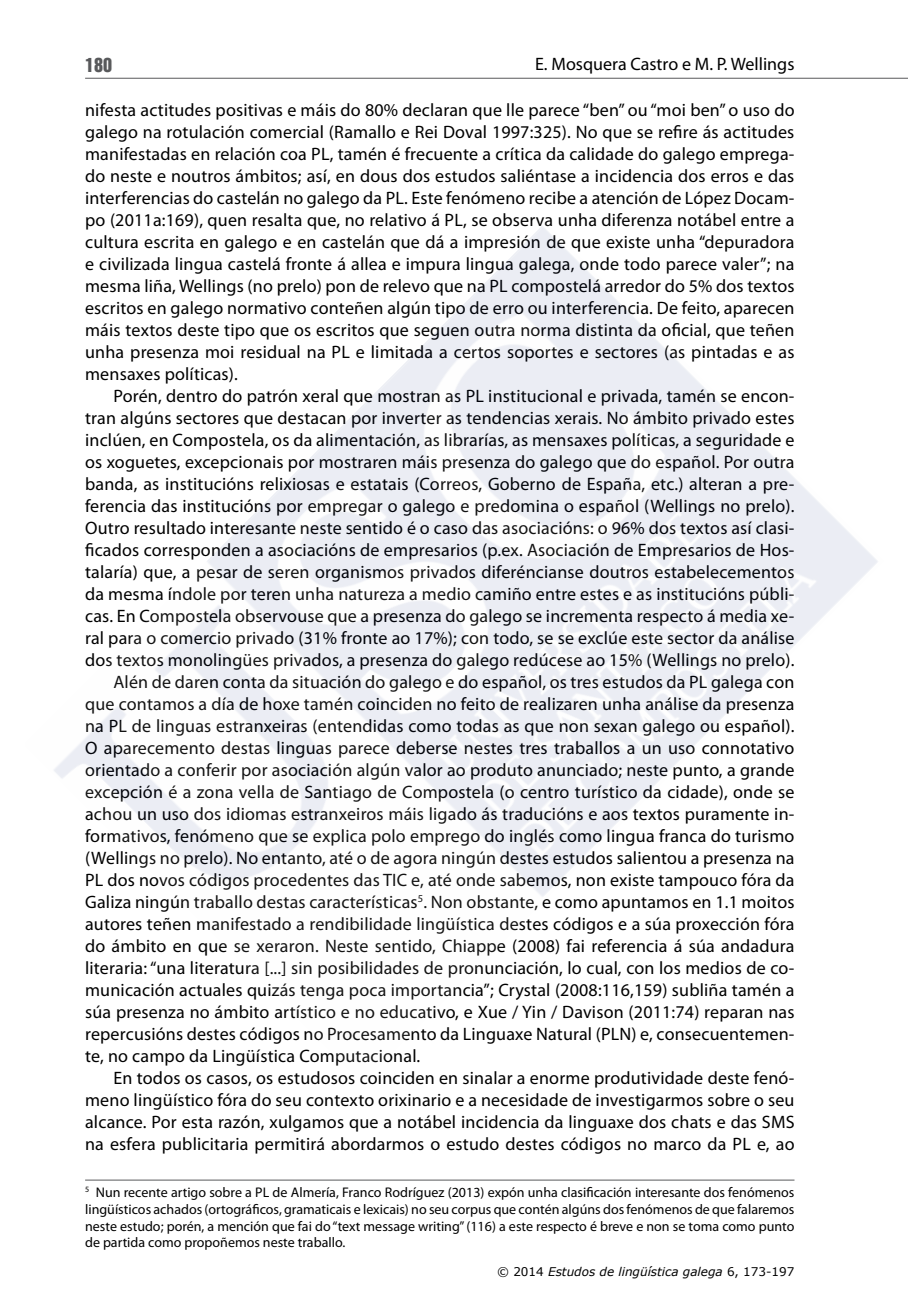
<style>
.page{position:relative;width:908px;height:1304px;background:#fff}
.page>*{position:absolute;margin:0;border:0;box-sizing:border-box;transform-origin:0 0}
.Texto_normal_sangría{font:18px/22px "Myriad Pro";letter-spacing:.01em;color:#000;text-align:justify}
.t1{font:18px "Helvetica Inserat";color:#58595b}
.Notas_ao_pé{font:14px/16.8px "Myriad Pro";color:#000;text-align:justify}
.t2{font:italic 12px "Verdana";color:#000}
.s1{font-style:normal}
</style>
<div class="page">
<hr style="left:85px;top:78px;width:822px;height:1px;background:#58595b">
<hr style="left:85px;top:1180px;width:709px;height:1px;background:#58595b">
<p class="t1" style="left:85px;top:54px;width:28px">180</p>
<p class="Texto_normal_sangría" style="left:535px;top:53px;width:261px">E. Mosquera Castro e M. P. Wellings</p>
<p class="Texto_normal_sangría" style="left:85px;top:98px;width:710px">nifesta actitudes positivas e máis do 80% declaran que lle parece “ben” ou “moi ben” o uso do galego na rotulación comercial (Ramallo e Rei Doval 1997:325). No que se refire ás actitudes manifestadas en relación coa PL, tamén é frecuente a crítica da calidade do galego emprega&shy;do neste e noutros ámbitos; así, en dous dos estudos saliéntase a incidencia dos erros e das interferencias do castelán no galego da PL. Este fenómeno recibe a atención de López Docam&shy;po (2011a:169), quen resalta que, no relativo á PL, se observa unha diferenza notábel entre a cultura escrita en galego e en castelán que dá a impresión de que existe unha “depuradora e civilizada lingua castelá fronte á allea e impura lingua galega, onde todo parece valer”; na mesma liña, Wellings (no prelo) pon de relevo que na PL compostelá arredor do 5% dos textos escritos en galego normativo conteñen algún tipo de erro ou interferencia. De feito, aparecen máis textos deste tipo que os escritos que seguen outra norma distinta da oficial, que teñen unha presenza moi residual na PL e limitada a certos soportes e sectores (as pintadas e as mensaxes políticas).</p>
<p class="Texto_normal_sangría" style="left:85px;top:384px;width:710px;text-indent:28px">Porén, dentro do patrón xeral que mostran as PL institucional e privada, tamén se encon&shy;tran algúns sectores que destacan por inverter as tendencias xerais. No ámbito privado estes inclúen, en Compostela, os da alimentación, as librarías, as mensaxes políticas, a seguridade e os xoguetes, excepcionais por mostraren máis presenza do galego que do español. Por outra banda, as institucións relixiosas e estatais (Correos, Goberno de España, etc.) alteran a pre&shy;ferencia das institucións por empregar o galego e predomina o español (Wellings no prelo).<br>Outro resultado interesante neste sentido é o caso das asociacións: o 96% dos textos así clasi&shy;ficados corresponden a asociacións de empresarios (p.ex. Asociación de Empresarios de Hos&shy;talaría) que, a pesar de seren organismos privados diferéncianse doutros estabelecementos da mesma índole por teren unha natureza a medio camiño entre estes e as institucións públi&shy;cas. En Compostela observouse que a presenza do galego se incrementa respecto á media xe&shy;ral para o comercio privado (31% fronte ao 17%); con todo, se se exclúe este sector da análise dos textos monolingües privados, a presenza do galego redúcese ao 15% (Wellings no prelo).</p>
<p class="Texto_normal_sangría" style="left:85px;top:670px;width:710px;text-indent:28px">Alén de daren conta da situación do galego e do español, os tres estudos da PL galega con que contamos a día de hoxe tamén coinciden no feito de realizaren unha análise da presenza na PL de linguas estranxeiras (entendidas como todas as que non sexan galego ou español).<br>O aparecemento destas linguas parece deberse nestes tres traballos a un uso connotativo orientado a conferir por asociación algún valor ao produto anunciado; neste punto, a grande excepción é a zona vella de Santiago de Compostela (o centro turístico da cidade), onde se achou un uso dos idiomas estranxeiros máis ligado ás traducións e aos textos puramente in&shy;formativos, fenómeno que se explica polo emprego do inglés como lingua franca do turismo (Wellings no prelo). No entanto, até o de agora ningún destes estudos salientou a presenza na PL dos novos códigos procedentes das TIC e, até onde sabemos, non existe tampouco fóra da Galiza ningún traballo destas características<sup>5</sup>. Non obstante, e como apuntamos en 1.1 moitos autores teñen manifestado a rendibilidade lingüística destes códigos e a súa proxección fóra do ámbito en que se xeraron. Neste sentido, Chiappe (2008) fai referencia á súa andadura literaria: “una literatura [...] sin posibilidades de pronunciación, lo cual, con los medios de co&shy;municación actuales quizás tenga poca importancia”; Crystal (2008:116,159) subliña tamén a súa presenza no ámbito artístico e no educativo, e Xue / Yin / Davison (2011:74) reparan nas repercusións destes códigos no Procesamento da Linguaxe Natural (PLN) e, consecuentemen&shy;te, no campo da Lingüística Computacional.</p>
<p class="Texto_normal_sangría" style="left:85px;top:1066px;width:710px;text-indent:28px">En todos os casos, os estudosos coinciden en sinalar a enorme produtividade deste fenó&shy;meno lingüístico fóra do seu contexto orixinario e a necesidade de investigarmos sobre o seu alcance. Por esta razón, xulgamos que a notábel incidencia da linguaxe dos chats e das SMS na esfera publicitaria permitirá abordarmos o estudo destes códigos no marco da PL e, ao</p>
<p class="Notas_ao_pé" style="left:85px;top:1184px;width:710px"><sup>5</sup> Nun recente artigo sobre a PL de Almería, Franco Rodríguez (2013) expón unha clasificación interesante dos fenómenos lingüísticos achados (ortográficos, gramaticais e lexicais) no seu corpus que contén algúns dos fenómenos de que falaremos neste estudo; porén, a mención que fai do “text message writing” (116) a este respecto é breve e non se toma como punto de partida como propoñemos neste traballo.</p>
<p class="t2" style="left:497px;top:1264px;width:299px"><span class="s1">© 2014</span> Estudos de lingüística galega <span class="s1">6, 173-197</span></p>
</div>
